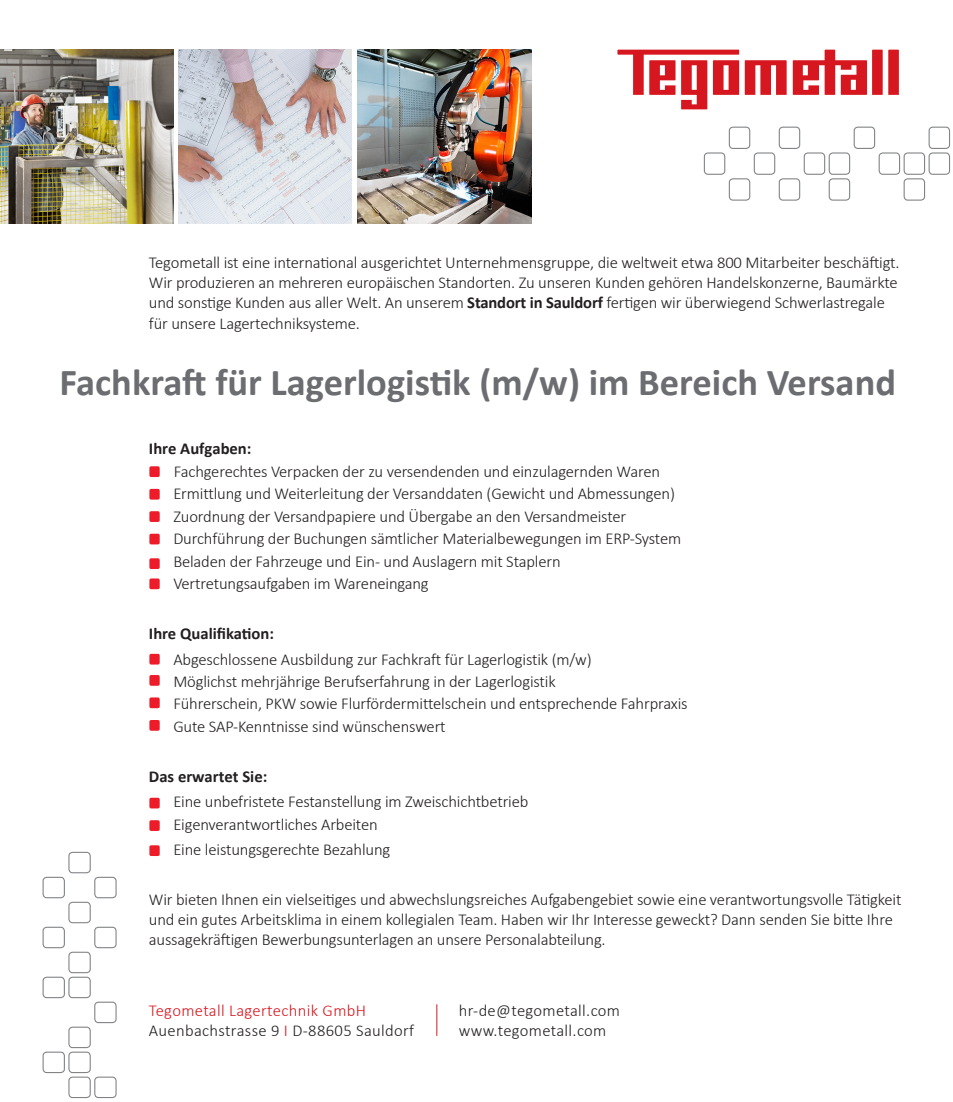
<style>
.page{position:relative;width:953px;height:1102px;background:#fff}
.page>*{position:absolute;margin:0;border:0;box-sizing:border-box;transform-origin:0 0}
.t1{font:700 38.15px "Calibri";color:#6c6d70}
.t2{font:300 16.62px/20.1px "Calibri";letter-spacing:-.01em;color:#231f20}
.t3{font:300 16.62px "Calibri";letter-spacing:.02em;color:#231f20}
.t4{font:700 16.62px "Calibri";color:#231f20}
.t5{font:300 16.62px "Calibri";letter-spacing:.02em;color:#d7171f}
.s1{font-weight:700}
.s2{color:#d7171f}
</style>
<div class="page">
<div style="left:149px;top:653px;width:11px;height:11px;background:#ee1c28;border-radius:2px"></div>
<div style="left:149px;top:675px;width:11px;height:10px;background:#ee1c28;border-radius:2px"></div>
<div style="left:149px;top:697px;width:11px;height:11px;background:#ee1c28;border-radius:2px"></div>
<div style="left:149px;top:797px;width:11px;height:11px;background:#ee1c28;border-radius:2px"></div>
<hr style="left:436px;top:1004px;width:1px;height:31px;background:#d7171f">
<div style="left:149px;top:820px;width:11px;height:10px;background:#ee1c28;border-radius:2px"></div>
<div style="left:149px;top:845px;width:11px;height:10px;background:#ee1c28;border-radius:2px"></div>
<div style="left:149px;top:558px;width:11px;height:11px;background:#ee1c28;border-radius:2px"></div>
<img style="left:0;top:50px;width:174px;height:173px">
<img style="left:179px;top:50px;width:172px;height:173px">
<img style="left:357px;top:50px;width:174px;height:173px">
<svg style="left:888px;top:50px;width:10px;height:45px"></svg>
<svg style="left:792px;top:50px;width:90px;height:45px"></svg>
<svg style="left:617px;top:50px;width:169px;height:59px"></svg>
<svg style="left:703px;top:126px;width:247px;height:75px"></svg>
<svg style="left:42px;top:851px;width:75px;height:248px"></svg>
<div style="left:149px;top:466px;width:11px;height:11px;background:#ee1c28;border-radius:2px"></div>
<div style="left:149px;top:489px;width:11px;height:10px;background:#ee1c28;border-radius:2px"></div>
<div style="left:149px;top:511px;width:11px;height:11px;background:#ee1c28;border-radius:2px"></div>
<div style="left:149px;top:533px;width:11px;height:11px;background:#ee1c28;border-radius:2px"></div>
<div style="left:149px;top:720px;width:11px;height:10px;background:#ee1c28;border-radius:2px"></div>
<div style="left:149px;top:578px;width:11px;height:11px;background:#ee1c28;border-radius:2px"></div>
<p class="t2" style="left:149px;top:252px;width:752px">Tegometall ist eine international ausgerichtet Unternehmensgruppe, die weltweit etwa 800 Mitarbeiter beschäftigt.<br>Wir produzieren an mehreren europäischen Standorten. Zu unseren Kunden gehören Handelskonzerne, Baumärkte und sonstige Kunden aus aller Welt. An unserem <span class="s1">Standort in Sauldorf</span> fertigen wir überwiegend Schwerlastregale für unsere Lagertechniksysteme.</p>
<p class="t1" style="left:60px;top:357px;width:837px">Fachkraft für Lagerlogistik (m/w) im Bereich Versand</p>
<p class="t4" style="left:149px;top:438px;width:104px">Ihre Aufgaben:</p>
<p class="t2" style="left:174px;top:461px;width:488px">Fachgerechtes Verpacken der zu versendenden und einzulagernden Waren</p>
<p class="t2" style="left:173px;top:483px;width:503px">Ermittlung und Weiterleitung der Versanddaten (Gewicht und Abmessungen)</p>
<p class="t2" style="left:173px;top:506px;width:454px">Zuordnung der Versandpapiere und Übergabe an den Versandmeister</p>
<p class="t2" style="left:173px;top:528px;width:509px">Durchführung der Buchungen sämtlicher Materialbewegungen im ERP-System</p>
<p class="t2" style="left:173px;top:551px;width:389px">Beladen der Fahrzeuge und Ein- und Auslagern mit Staplern</p>
<p class="t2" style="left:173px;top:573px;width:257px">Vertretungsaufgaben im Wareneingang</p>
<p class="t4" style="left:149px;top:623px;width:127px">Ihre Qualifikation:</p>
<p class="t2" style="left:173px;top:648px;width:420px">Abgeschlossene Ausbildung zur Fachkraft für Lagerlogistik (m/w)</p>
<p class="t2" style="left:173px;top:671px;width:384px">Möglichst mehrjährige Berufserfahrung in der Lagerlogistik</p>
<p class="t2" style="left:173px;top:693px;width:516px">Führerschein, PKW sowie Flurfördermittelschein und entsprechende Fahrpraxis</p>
<p class="t2" style="left:173px;top:716px;width:274px">Gute SAP-Kenntnisse sind wünschenswert</p>
<p class="t4" style="left:149px;top:765px;width:120px">Das erwartet Sie:</p>
<p class="t2" style="left:173px;top:791px;width:356px">Eine unbefristete Festanstellung im Zweischichtbetrieb</p>
<p class="t2" style="left:173px;top:813px;width:206px">Eigenverantwortliches Arbeiten</p>
<p class="t2" style="left:173px;top:839px;width:218px">Eine leistungsgerechte Bezahlung</p>
<p class="t2" style="left:149px;top:889px;width:754px">Wir bieten Ihnen ein vielseitiges und abwechslungsreiches Aufgabengebiet sowie eine verantwortungsvolle Tätigkeit und ein gutes Arbeitsklima in einem kollegialen Team. Haben wir Ihr Interesse geweckt? Dann senden Sie bitte Ihre aussagekräftigen Bewerbungsunterlagen an unsere Personalabteilung.</p>
<p class="t5" style="left:149px;top:999px;width:219px">Tegometall Lagertechnik GmbH</p>
<p class="t3" style="left:459px;top:999px;width:163px">hr-de@tegometall.com</p>
<p class="t3" style="left:149px;top:1019px;width:267px">Auenbachstrasse 9 <span class="s2">I</span> D-88605 Sauldorf</p>
<p class="t3" style="left:459px;top:1019px;width:149px">www.tegometall.com</p>
</div>
